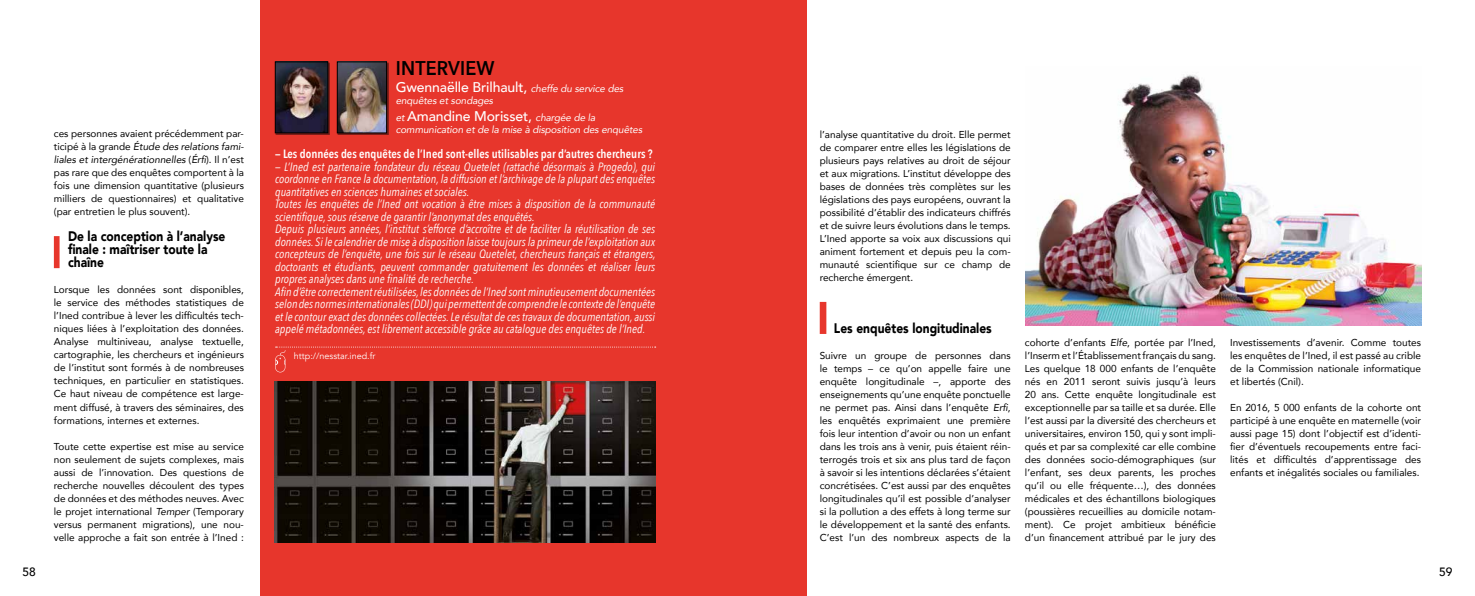
<style>
.page{position:relative;width:1475px;height:596px;background:#fff}
.page>*{position:absolute;margin:0;border:0;box-sizing:border-box;transform-origin:0 0}
.t1{font:600 19.8px "Avenir Next";letter-spacing:.01em;color:#000;scale:.91 1}
.t2{font:500 14px "Avenir";letter-spacing:-.01em;color:#fff}
.t3{font:900 13.8px/13px "Avenir";color:#000;scale:.87 1}
.t4{font:italic 12px/12.5px "Avenir Next Condensed";color:#fff}
.t5{font:600 12px "Avenir Next Condensed";color:#fff}
.t6{font:500 12px "Avenir";color:#000}
.t7{font:10px/13px "Avenir";color:#000;text-align:justify}
.t8{font:italic 10px "Avenir";letter-spacing:-.01em;color:#fff}
.t9{font:9px "Avenir";color:#fff}
.s1{font-style:italic}
.s2{font-weight:400;font-style:italic;font-size:10px}
</style>
<div class="page">
<div style="left:819px;top:302px;width:7px;height:32px;background:#e7362c"></div>
<img style="left:1025px;top:75px;width:395px;height:250px">
<div style="left:54px;top:236px;width:6px;height:32px;background:#e7362c"></div>
<div style="left:260px;top:0;width:546px;height:595px;background:#e7362c"></div>
<div style="left:276px;top:62px;width:54px;height:73px;background:#48110d"></div>
<img style="left:277px;top:64px;width:49px;height:67px">
<div style="left:275px;top:62px;width:53px;height:71px;border:1px solid #000"></div>
<div style="left:338px;top:62px;width:51px;height:73px;background:#000;opacity:.5"></div>
<img style="left:339px;top:64px;width:45px;height:67px">
<div style="left:337px;top:62px;width:49px;height:71px;border:1px solid #000"></div>
<svg style="left:275px;top:346px;width:380px;height:26px"></svg>
<img style="left:274px;top:381px;width:381px;height:160px">
<p class="t7" style="left:54px;top:127px;width:191px">ces personnes avaient précédemment par&shy;ticipé à la grande <span class="s1">Étude des relations fami&shy;liales et intergénérationnelles</span> (<span class="s1">Érfi</span>). Il n’est pas rare que des enquêtes comportent à la fois une dimension quantitative (plusieurs milliers de questionnaires) et qualitative (par entretien le plus souvent).</p>
<h3 class="t3" style="left:68px;top:229px;width:182px">De la conception à l’analyse finale : maîtriser toute la chaîne</h3>
<p class="t7" style="left:54px;top:283px;width:191px">Lorsque les données sont disponibles, le service des méthodes statistiques de l’Ined contribue à lever les difficultés tech&shy;niques liées à l’exploitation des données.<br>Analyse multiniveau, analyse textuelle, cartographie, les chercheurs et ingénieurs de l’institut sont formés à de nombreuses techniques, en particulier en statistiques.<br>Ce haut niveau de compétence est large&shy;ment diffusé, à travers des séminaires, des formations, internes et externes.</p>
<p class="t7" style="left:54px;top:439px;width:191px">Toute cette expertise est mise au service non seulement de sujets complexes, mais aussi de l’innovation. Des questions de recherche nouvelles découlent des types de données et des méthodes neuves. Avec le projet international <span class="s1">Temper</span> (Temporary versus permanent migrations), une nou&shy;velle approche a fait son entrée à l’Ined :</p>
<h1 class="t1" style="left:396px;top:51px;width:110px">INTERVIEW</h1>
<h2 class="t2" style="left:395px;top:75px;width:229px">Gwennaëlle Brilhault, <span class="s2">cheffe du service des</span></h2>
<p class="t8" style="left:395px;top:94px;width:99px">enquêtes et sondages</p>
<h2 class="t2" style="left:395px;top:104px;width:201px"><span class="s2">et</span> Amandine Morisset, <span class="s2">chargée de la</span></h2>
<p class="t8" style="left:395px;top:123px;width:248px">communication et de la mise à disposition des enquêtes</p>
<p class="t5" style="left:275px;top:143px;width:379px">— Les données des enquêtes de l’Ined sont-elles utilisables par d’autres chercheurs ?</p>
<p class="t4" style="left:275px;top:160px;width:382px">— L’Ined est partenaire fondateur du réseau Quetelet (rattaché désormais à Progedo), qui coordonne en France la documentation, la diffusion et l’archivage de la plupart des enquêtes quantitatives en sciences humaines et sociales.<br>Toutes les enquêtes de l’Ined ont vocation à être mises à disposition de la communauté scientifique, sous réserve de garantir l’anonymat des enquêtés.<br>Depuis plusieurs années, l’institut s’efforce d’accroître et de faciliter la réutilisation de ses données. Si le calendrier de mise à disposition laisse toujours la primeur de l’exploitation aux concepteurs de l’enquête, une fois sur le réseau Quetelet, chercheurs français et étrangers, doctorants et étudiants, peuvent commander gratuitement les données et réaliser leurs propres analyses dans une finalité de recherche.<br>Afin d’être correctement réutilisées, les données de l’Ined sont minutieusement documentées selon des normes internationales (DDI) qui permettent de comprendre le contexte de l’enquête et le contour exact des données collectées. Le résultat de ces travaux de documentation, aussi appelé métadonnées, est librement accessible grâce au catalogue des enquêtes de l’Ined.</p>
<p class="t9" style="left:294px;top:350px;width:83px">http://nesstar.ined.fr</p>
<p class="t7" style="left:819px;top:127px;width:192px">l’analyse quantitative du droit. Elle permet de comparer entre elles les législations de plusieurs pays relatives au droit de séjour et aux migrations. L’institut développe des bases de données très complètes sur les législations des pays européens, ouvrant la possibilité d’établir des indicateurs chiffrés et de suivre leurs évolutions dans le temps.<br>L’Ined apporte sa voix aux discussions qui animent fortement et depuis peu la com&shy;munauté scientifique sur ce champ de recherche émergent.</p>
<h3 class="t3" style="left:833px;top:321px;width:183px">Les enquêtes longitudinales</h3>
<p class="t7" style="left:819px;top:348px;width:192px">Suivre un groupe de personnes dans le temps – ce qu’on appelle faire une enquête longitudinale –, apporte des enseignements qu’une enquête ponctuelle ne permet pas. Ainsi dans l’enquête <span class="s1">Erfi</span>, les enquêtés exprimaient une première fois leur intention d’avoir ou non un enfant dans les trois ans à venir, puis étaient réin&shy;terrogés trois et six ans plus tard de façon à savoir si les intentions déclarées s’étaient concrétisées. C’est aussi par des enquêtes longitudinales qu’il est possible d’analyser si la pollution a des effets à long terme sur le développement et la santé des enfants.<br>C’est l’un des nombreux aspects de la</p>
<p class="t7" style="left:1024px;top:335px;width:192px">cohorte d’enfants <span class="s1">Elfe</span>, portée par l’Ined, l’Inserm et l’Établissement français du sang.<br>Les quelque 18 000 enfants de l’enquête nés en 2011 seront suivis jusqu’à leurs 20 ans. Cette enquête longitudinale est exceptionnelle par sa taille et sa durée. Elle l’est aussi par la diversité des chercheurs et universitaires, environ 150, qui y sont impli&shy;qués et par sa complexité car elle combine des données socio-démographiques (sur l’enfant, ses deux parents, les proches qu’il ou elle fréquente…), des données médicales et des échantillons biologiques (poussières recueillies au domicile notam&shy;ment). Ce projet ambitieux bénéficie d’un financement attribué par le jury des</p>
<p class="t7" style="left:1229px;top:335px;width:192px">Investissements d’avenir. Comme toutes les enquêtes de l’Ined, il est passé au crible de la Commission nationale informatique et libertés (Cnil).</p>
<p class="t7" style="left:1229px;top:400px;width:192px">En 2016, 5 000 enfants de la cohorte ont participé à une enquête en maternelle (voir aussi page 15) dont l’objectif est d’identi&shy;fier d’éventuels recoupements entre faci&shy;lités et difficultés d’apprentissage des enfants et inégalités sociales ou familiales.</p>
<p class="t6" style="left:23px;top:561px;width:15px">58</p>
<p class="t6" style="left:1438px;top:561px;width:15px">59</p>
</div>
